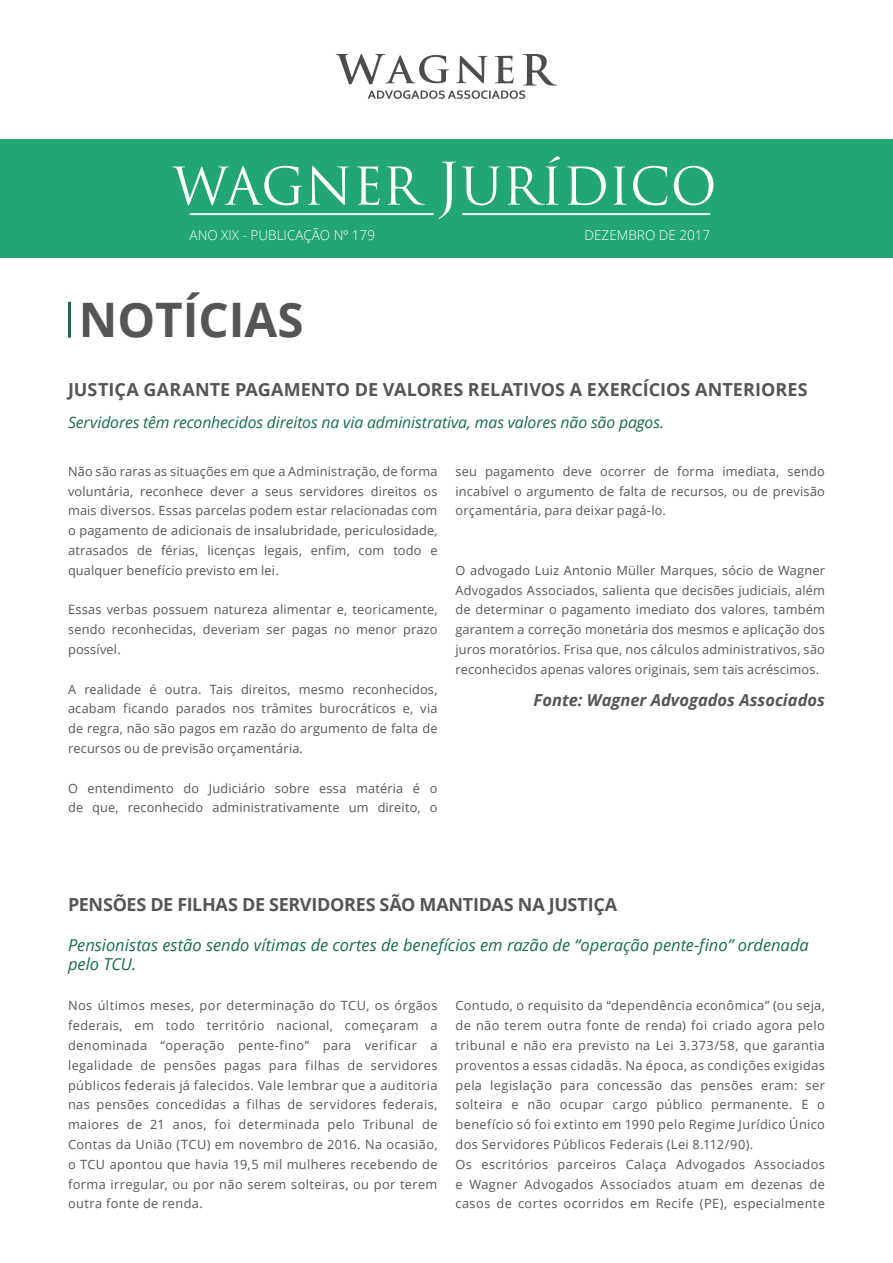
<style>
.page{position:relative;width:893px;height:1263px;background:#fff}
.page>*{position:absolute;margin:0;border:0;box-sizing:border-box;transform-origin:0 0}
.t1{font:50.55px "Trajan Pro 3";color:#fff}
.t2{font:700 47.55px "Open Sans";color:#565555}
.t3{font:700 18px "Open Sans";letter-spacing:-.005em;color:#565555}
.t4{font:italic 16.5px/19.5px "Open Sans";color:#176b52}
.t5{font:italic 700 16.5px "Open Sans";color:#565555}
.t6{font:italic 15.75px "Open Sans";letter-spacing:-.01em;color:#176b52}
.t7{font:300 13.5px "Open Sans";color:#fff}
.t8{font:12.75px/19.8px "Open Sans";letter-spacing:.03em;color:#565555;text-align:justify}
.s1{font-size:57px}
</style>
<div class="page">
<div style="left:0;top:139px;width:893px;height:119px;background:#22a673"></div>
<hr style="left:190px;top:213px;width:244px;height:2px;background:#fff">
<hr style="left:462px;top:213px;width:248px;height:2px;background:#fff">
<svg style="left:336px;top:54px;width:221px;height:45px"></svg>
<hr style="left:68px;top:302px;width:3px;height:36px;background:#156b52">
<h1 class="t1" style="left:173px;top:152px;width:545px">WAGNER <span class="s1">J</span>URÍDICO</h1>
<p class="t7" style="left:190px;top:226px;width:187px">ANO XIX - PUBLICAÇÃO Nº 179</p>
<p class="t7" style="left:585px;top:226px;width:127px">DEZEMBRO DE 2017</p>
<h2 class="t2" style="left:79px;top:286px;width:227px">NOTÍCIAS</h2>
<h3 class="t3" style="left:68px;top:377px;width:741px">JUSTIÇA GARANTE PAGAMENTO DE VALORES RELATIVOS A EXERCÍCIOS ANTERIORES</h3>
<p class="t6" style="left:68px;top:412px;width:598px">Servidores têm reconhecidos direitos na via administrativa, mas valores não são pagos.</p>
<p class="t8" style="left:68px;top:461px;width:371px">Não são raras as situações em que a Administração, de forma voluntária, reconhece dever a seus servidores direitos os mais diversos. Essas parcelas podem estar relacionadas com o pagamento de adicionais de insalubridade, periculosidade, atrasados de férias, licenças legais, enfim, com todo e qualquer benefício previsto em lei.</p>
<p class="t8" style="left:68px;top:599px;width:371px">Essas verbas possuem natureza alimentar e, teoricamente, sendo reconhecidas, deveriam ser pagas no menor prazo possível.</p>
<p class="t8" style="left:68px;top:679px;width:371px">A realidade é outra. Tais direitos, mesmo reconhecidos, acabam ficando parados nos trâmites burocráticos e, via de regra, não são pagos em razão do argumento de falta de recursos ou de previsão orçamentária.</p>
<p class="t8" style="left:68px;top:778px;width:371px">O entendimento do Judiciário sobre essa matéria é o de que, reconhecido administrativamente um direito, o</p>
<p class="t8" style="left:455px;top:461px;width:371px">seu pagamento deve ocorrer de forma imediata, sendo incabível o argumento de falta de recursos, ou de previsão orçamentária, para deixar pagá-lo.</p>
<p class="t8" style="left:455px;top:560px;width:371px">O advogado Luiz Antonio Müller Marques, sócio de Wagner Advogados Associados, salienta que decisões judiciais, além de determinar o pagamento imediato dos valores, também garantem a correção monetária dos mesmos e aplicação dos juros moratórios. Frisa que, nos cálculos administrativos, são reconhecidos apenas valores originais, sem tais acréscimos.</p>
<p class="t5" style="left:534px;top:688px;width:293px">Fonte: Wagner Advogados Associados</p>
<h3 class="t3" style="left:68px;top:892px;width:551px">PENSÕES DE FILHAS DE SERVIDORES SÃO MANTIDAS NA JUSTIÇA</h3>
<p class="t4" style="left:68px;top:934px;width:742px">Pensionistas estão sendo vítimas de cortes de benefícios em razão de “operação pente-fino” ordenada pelo TCU.</p>
<p class="t8" style="left:68px;top:995px;width:371px">Nos últimos meses, por determinação do TCU, os órgãos federais, em todo território nacional, começaram a denominada “operação pente-fino” para verificar a legalidade de pensões pagas para filhas de servidores públicos federais já falecidos. Vale lembrar que a auditoria nas pensões concedidas a filhas de servidores federais, maiores de 21 anos, foi determinada pelo Tribunal de Contas da União (TCU) em novembro de 2016. Na ocasião, o TCU apontou que havia 19,5 mil mulheres recebendo de forma irregular, ou por não serem solteiras, ou por terem outra fonte de renda.</p>
<p class="t8" style="left:455px;top:995px;width:371px;text-align:left">Contudo, o requisito da “dependência econômica” (ou seja, de não terem outra fonte de renda) foi criado agora pelo tribunal e não era previsto na Lei 3.373/58, que garantia proventos a essas cidadãs. Na época, as condições exigidas pela legislação para concessão das pensões eram: ser solteira e não ocupar cargo público permanente. E o benefício só foi extinto em 1990 pelo Regime Jurídico Único dos Servidores Públicos Federais (Lei 8.112/90).<br>Os escritórios parceiros Calaça Advogados Associados e Wagner Advogados Associados atuam em dezenas de casos de cortes ocorridos em Recife (PE), especialmente</p>
</div>
